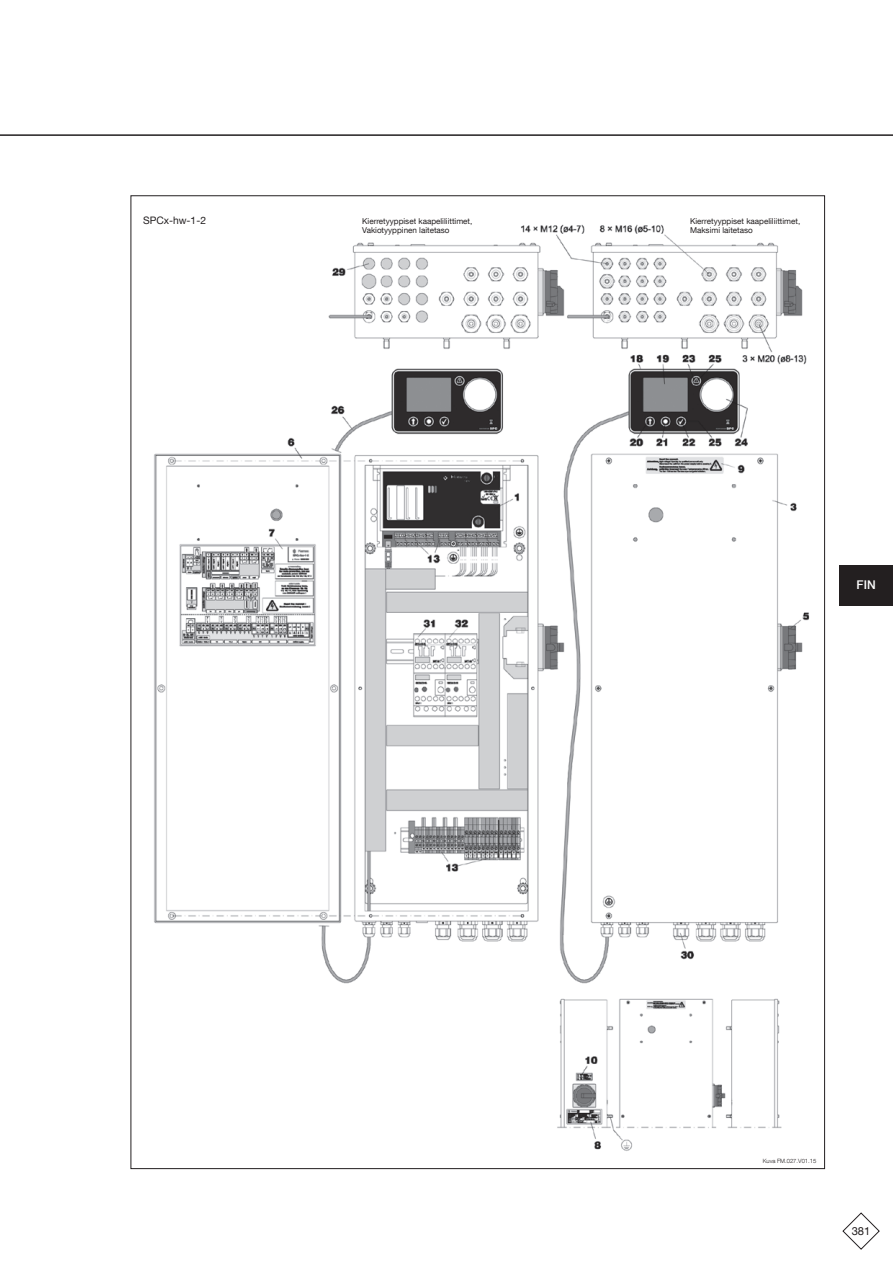
<style>
.page{position:relative;width:893px;height:1263px;background:#fff}
.page>*{position:absolute;margin:0;border:0;box-sizing:border-box;transform-origin:0 0}
.t1{font:500 12px "Helvetica Neue LT Com";color:#fff}
.t2{font:11.25px "Helvetica Neue LT Com";color:#231f20}
._01e_Item_descriptio{font:10.35px "Helvetica Neue LT Com";color:#231f20}
._01e_Item_descriptio-2{font:8.1px "Helvetica Neue LT Com";color:#231f20}
._01e_Item_descriptio-3{font:300 5.85px "Helvetica Neue LT Com";color:#231f20}
</style>
<div class="page">
<svg style="left:842px;top:1212px;width:38px;height:38px"></svg>
<img style="left:154px;top:224px;width:656px;height:927px">
<hr style="left:0;top:134px;width:893px;height:2px;background:#231f20">
<div style="left:839px;top:565px;width:54px;height:41px;background:#231f20"></div>
<p class="_01e_Item_descriptio" style="left:143px;top:214px;width:65px">SPCx-hw-1-2</p>
<p class="_01e_Item_descriptio-2" style="left:362px;top:216px;width:112px">Kierretyyppiset kaapeliliittimet,</p>
<p class="_01e_Item_descriptio-2" style="left:362px;top:225px;width:89px">Vakiotyyppinen laitetaso</p>
<p class="_01e_Item_descriptio-2" style="left:690px;top:216px;width:112px">Kierretyyppiset kaapeliliittimet,</p>
<p class="_01e_Item_descriptio-2" style="left:690px;top:225px;width:64px">Maksimi laitetaso</p>
<h1 class="t1" style="left:857px;top:577px;width:21px">FIN</h1>
<p class="_01e_Item_descriptio-3" style="left:763px;top:1157px;width:55px">Kuva FM.027.V01.15</p>
<h2 class="t2" style="left:852px;top:1224px;width:20px">381</h2>
</div>
